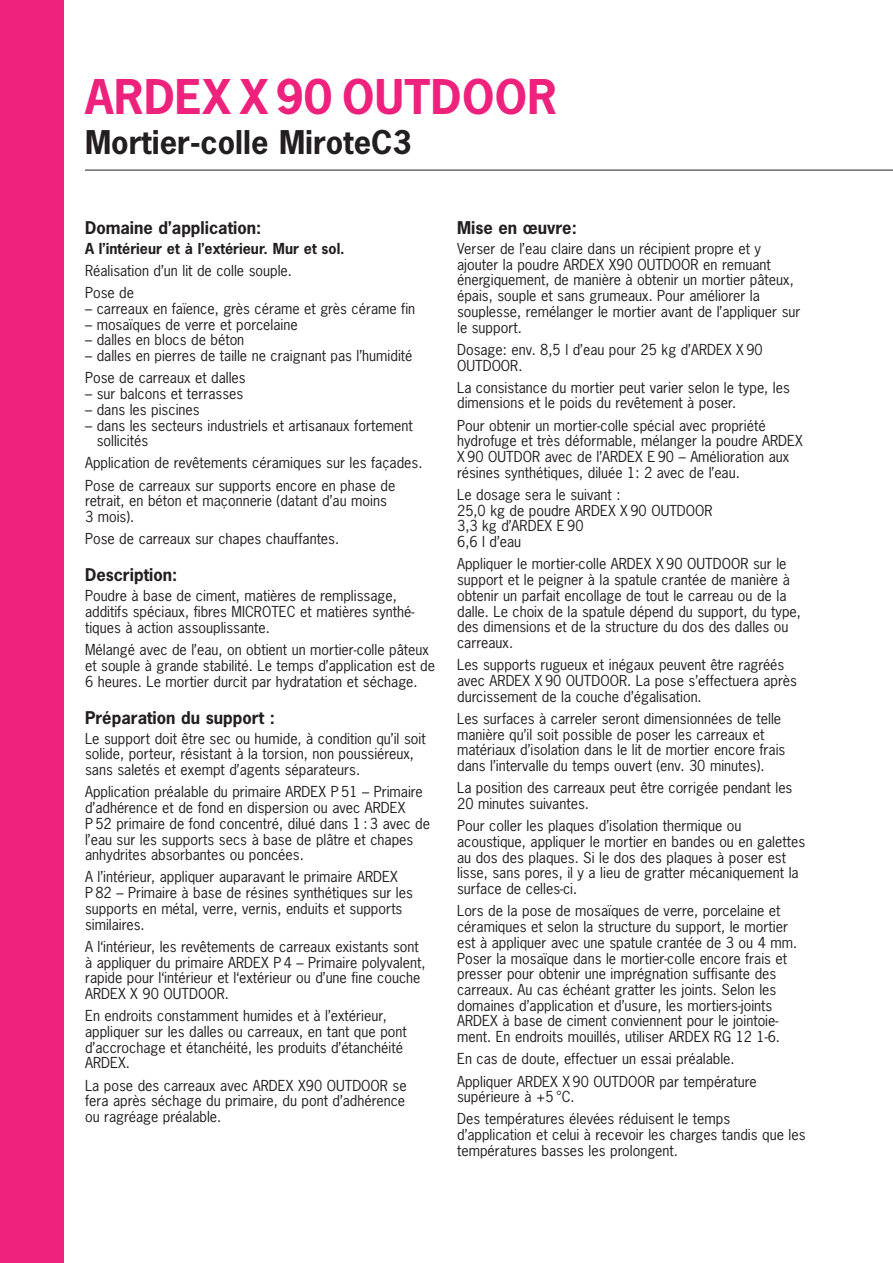
<style>
.page{position:relative;width:893px;height:1263px;background:#fff}
.page>*{position:absolute;margin:0;border:0;box-sizing:border-box;transform-origin:0 0}
.t1{font:700 45px "News Gothic Std";letter-spacing:.01em;color:#ee227d}
.t2{font:700 30.75px "News Gothic Std";color:#231f20}
.t3{font:700 16.5px "News Gothic Std";color:#231f20}
.t4{font:14.25px/15.8px "News Gothic Std";color:#231f20}
.t5{font:700 14.25px "News Gothic Std";color:#231f20}
</style>
<div class="page">
<div style="left:0;top:0;width:64px;height:1263px;background:#ee227d"></div>
<hr style="left:85px;top:170px;width:808px;height:1px;background:#231f20">
<h1 class="t1" style="left:85px;top:67px;width:474px">ARDEX X 90 OUTDOOR</h1>
<h2 class="t2" style="left:85px;top:122px;width:328px">Mortier-colle MiroteC3</h2>
<p class="t3" style="left:85px;top:217px;width:178px">Domaine d’application:</p>
<p class="t5" style="left:85px;top:239px;width:261px">A l’intérieur et à l’extérieur. Mur et sol.</p>
<p class="t4" style="left:85px;top:259px;width:208px;line-height:22.2px">Réalisation d’un lit de colle souple.<br>Pose de</p>
<p class="t4" style="left:85px;top:301px;width:332px">– carreaux en faïence, grès cérame et grès cérame fin</p>
<p class="t4" style="left:85px;top:316px;width:214px">– mosaïques de verre et porcelaine</p>
<p class="t4" style="left:85px;top:332px;width:161px">– dalles en blocs de béton</p>
<p class="t4" style="left:85px;top:345px;width:329px;line-height:22.2px">– dalles en pierres de taille ne craignant pas l’humidité<br>Pose de carreaux et dalles</p>
<p class="t4" style="left:85px;top:386px;width:160px">– sur balcons et terrasses</p>
<p class="t4" style="left:85px;top:401px;width:116px">– dans les piscines</p>
<p class="t4" style="left:97px;top:417px;width:318px;text-indent:-12px">– dans les secteurs industriels et artisanaux fortement sollicités</p>
<p class="t4" style="left:85px;top:452px;width:339px;line-height:22.2px">Application de revêtements céramiques sur les façades.<br>Pose de carreaux sur supports encore en phase de</p>
<p class="t4" style="left:85px;top:493px;width:303px">retrait, en béton et maçonnerie (datant d’au moins<br>3 mois).</p>
<p class="t4" style="left:85px;top:531px;width:256px">Pose de carreaux sur chapes chauffantes.</p>
<p class="t3" style="left:85px;top:564px;width:94px">Description:</p>
<p class="t4" style="left:85px;top:588px;width:331px">Poudre à base de ciment, matières de remplissage, additifs spéciaux, fibres MICROTEC et matières synthé&shy;tiques à action assouplissante.</p>
<p class="t4" style="left:85px;top:642px;width:352px">Mélangé avec de l’eau, on obtient un mortier-colle pâteux et souple à grande stabilité. Le temps d’application est de<br>6 heures. Le mortier durcit par hydratation et séchage.</p>
<p class="t3" style="left:85px;top:706px;width:191px">Préparation du support :</p>
<p class="t4" style="left:85px;top:730px;width:342px">Le support doit être sec ou humide, à condition qu’il soit solide, porteur, résistant à la torsion, non poussiéreux, sans saletés et exempt d’agents séparateurs.</p>
<p class="t4" style="left:85px;top:784px;width:346px">Application préalable du primaire ARDEX P 51 – Primaire d’adhérence et de fond en dispersion ou avec ARDEX<br>P 52 primaire de fond concentré, dilué dans 1 : 3 avec de l’eau sur les supports secs à base de plâtre et chapes anhydrites absorbantes ou poncées.</p>
<p class="t4" style="left:85px;top:869px;width:329px">A l’intérieur, appliquer auparavant le primaire ARDEX<br>P 82 – Primaire à base de résines synthétiques sur les supports en métal, verre, vernis, enduits et supports similaires.</p>
<p class="t4" style="left:85px;top:938px;width:342px">A l‘intérieur, les revêtements de carreaux existants sont à appliquer du primaire ARDEX P 4 – Primaire polyvalent, rapide pour l‘intérieur et l‘extérieur ou d’une fine couche ARDEX X 90 OUTDOOR.</p>
<p class="t4" style="left:85px;top:1008px;width:323px">En endroits constamment humides et à l’extérieur, appliquer sur les dalles ou carreaux, en tant que pont d’accrochage et étanchéité, les produits d’étanchéité ARDEX.</p>
<p class="t4" style="left:85px;top:1077px;width:323px;text-align:justify">La pose des carreaux avec ARDEX X90 OUTDOOR se fera après séchage du primaire, du pont d’adhérence ou ragréage préalable.</p>
<p class="t3" style="left:457px;top:217px;width:121px">Mise en œuvre:</p>
<p class="t4" style="left:457px;top:241px;width:345px">Verser de l’eau claire dans un récipient propre et y ajouter la poudre ARDEX X90 OUTDOOR en remuant énergiquement, de manière à obtenir un mortier pâteux, épais, souple et sans grumeaux. Pour améliorer la souplesse, remélanger le mortier avant de l’appliquer sur le support.</p>
<p class="t4" style="left:457px;top:341px;width:307px">Dosage: env. 8,5 l d’eau pour 25 kg d’ARDEX X 90<br>OUTDOOR.</p>
<p class="t4" style="left:457px;top:379px;width:334px">La consistance du mortier peut varier selon le type, les dimensions et le poids du revêtement à poser.</p>
<p class="t4" style="left:457px;top:417px;width:347px">Pour obtenir un mortier-colle spécial avec propriété hydrofuge et très déformable, mélanger la poudre ARDEX X 90 OUTDOR avec de l’ARDEX E 90 – Amélioration aux résines synthétiques, diluée 1: 2 avec de l’eau.</p>
<p class="t4" style="left:457px;top:487px;width:257px">Le dosage sera le suivant :<br>25,0 kg de poudre ARDEX X 90 OUTDOOR<br>3,3 kg d’ARDEX E 90<br>6,6 l d’eau</p>
<p class="t4" style="left:457px;top:556px;width:345px">Appliquer le mortier-colle ARDEX X 90 OUTDOOR sur le support et le peigner à la spatule crantée de manière à obtenir un parfait encollage de tout le carreau ou de la dalle. Le choix de la spatule dépend du support, du type, des dimensions et de la structure du dos des dalles ou carreaux.</p>
<p class="t4" style="left:457px;top:657px;width:341px">Les supports rugueux et inégaux peuvent être ragréés avec ARDEX X 90 OUTDOOR. La pose s’effectuera après durcissement de la couche d’égalisation.</p>
<p class="t4" style="left:457px;top:710px;width:330px">Les surfaces à carreler seront dimensionnées de telle manière qu’il soit possible de poser les carreaux et matériaux d’isolation dans le lit de mortier encore frais dans l’intervalle du temps ouvert (env. 30 minutes).</p>
<p class="t4" style="left:457px;top:780px;width:337px">La position des carreaux peut être corrigée pendant les<br>20 minutes suivantes.</p>
<p class="t4" style="left:457px;top:818px;width:350px">Pour coller les plaques d’isolation thermique ou acoustique, appliquer le mortier en bandes ou en galettes au dos des plaques. Si le dos des plaques à poser est lisse, sans pores, il y a lieu de gratter mécaniquement la surface de celles-ci.</p>
<p class="t4" style="left:457px;top:903px;width:342px">Lors de la pose de mosaïques de verre, porcelaine et céramiques et selon la structure du support, le mortier est à appliquer avec une spatule crantée de 3 ou 4 mm.<br>Poser la mosaïque dans le mortier-colle encore frais et presser pour obtenir une imprégnation suffisante des carreaux. Au cas échéant gratter les joints. Selon les domaines d’application et d’usure, les mortiers-joints ARDEX à base de ciment conviennent pour le jointoie&shy;ment. En endroits mouillés, utiliser ARDEX RG 12 1-6.</p>
<p class="t4" style="left:457px;top:1048px;width:301px;line-height:22.2px">En cas de doute, effectuer un essai préalable.<br>Appliquer ARDEX X 90 OUTDOOR par température</p>
<p class="t4" style="left:457px;top:1086px;width:275px;line-height:22.2px">supérieure à +5 °C.<br>Des températures élevées réduisent le temps</p>
<p class="t4" style="left:457px;top:1127px;width:350px">d’application et celui à recevoir les charges tandis que les températures basses les prolongent.</p>
</div>
